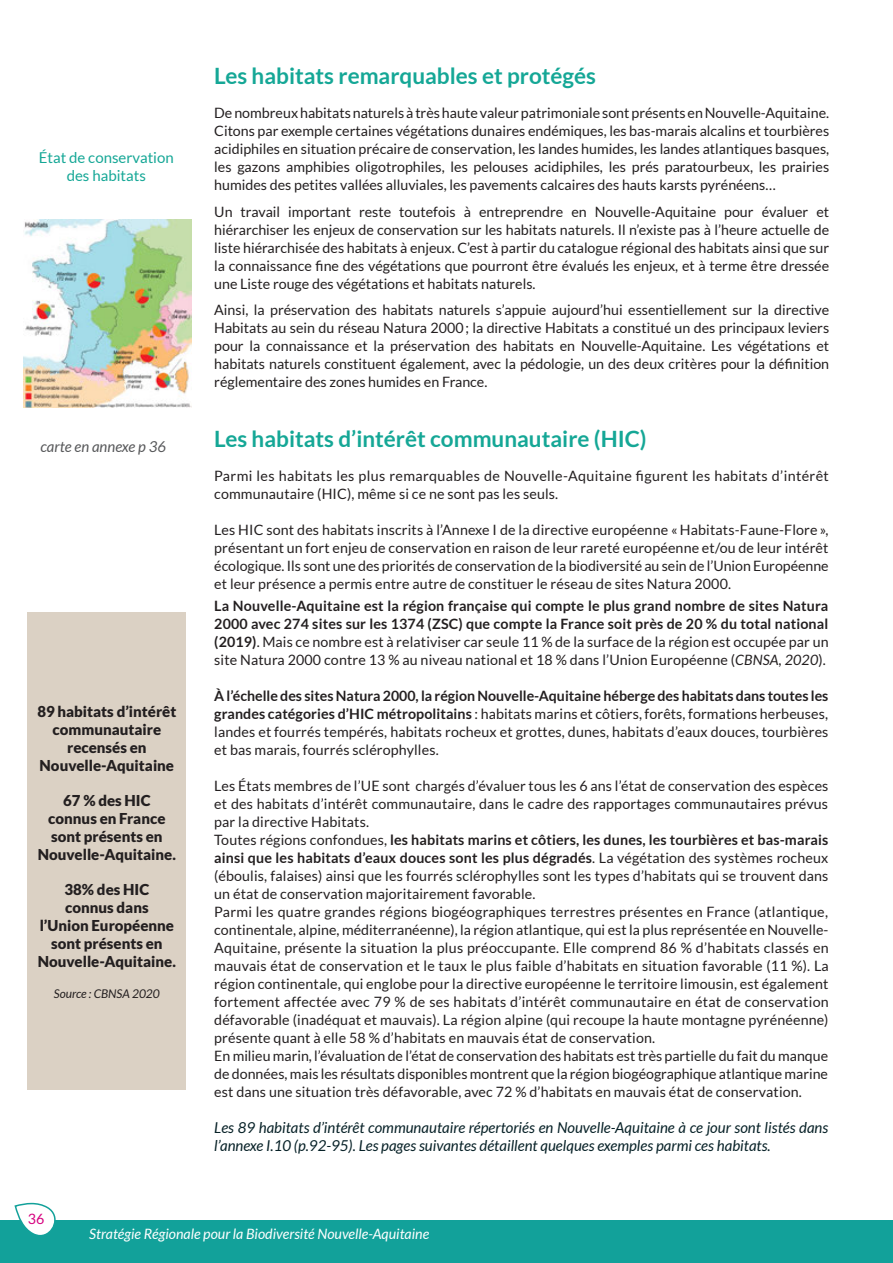
<style>
.page{position:relative;width:893px;height:1263px;background:#fff}
.page>*{position:absolute;margin:0;border:0;box-sizing:border-box;transform-origin:0 0}
.t1{font:700 22.5px "Lato";color:#15a796}
.t2{font:900 15px/18px "Lato";color:#231f20;text-align:center}
.t3{font:italic 15px/18px "Lato";color:#072127}
.t4{font:15px/18px "Lato";color:#15a796;text-align:center}
.t5{font:italic 15px "Lato";color:#57585a}
.t6{font:14.25px/18px "Lato";letter-spacing:.01em;color:#231f20;text-align:justify}
.t7{font:700 14.25px/18px "Lato";letter-spacing:.01em;color:#231f20;text-align:justify}
.t8{font:italic 14.25px "Lato";color:#fff}
.t9{font:14.25px "Lato";color:#d6017f}
.t10{font:italic 12px "Lato";color:#231f20}
.s1{font-weight:400}
.s2{font-weight:400;font-style:italic}
.s3{font-weight:700}
</style>
<div class="page">
<div style="left:0;top:1220px;width:893px;height:43px;background:#12a19a"></div>
<svg style="left:14px;top:1202px;width:42px;height:33px"></svg>
<div style="left:28px;top:613px;width:158px;height:477px;background:#dbd1c4"></div>
<img style="left:24px;top:220px;width:167px;height:188px">
<p class="t4" style="left:39px;top:148px;width:137px">État de conservation des habitats</p>
<p class="t5" style="left:40px;top:438px;width:127px">carte en annexe p 36</p>
<p class="t2" style="left:37px;top:702px;width:141px">89 habitats d’intérêt communautaire recensés en<br>Nouvelle-Aquitaine</p>
<p class="t2" style="left:38px;top:791px;width:140px">67 % des HIC connus en France sont présents en<br>Nouvelle-Aquitaine.</p>
<p class="t2" style="left:38px;top:880px;width:140px">38% des HIC<br>connus dans<br>l’Union Européenne sont présents en<br>Nouvelle-Aquitaine.</p>
<p class="t10" style="left:54px;top:987px;width:108px">Source : CBNSA 2020</p>
<p class="t9" style="left:28px;top:1211px;width:18px">36</p>
<h1 class="t1" style="left:214px;top:63px;width:383px">Les habitats remarquables et protégés</h1>
<p class="t6" style="left:214px;top:104px;width:616px">De nombreux habitats naturels à très haute valeur patrimoniale sont présents en Nouvelle-Aquitaine.<br>Citons par exemple certaines végétations dunaires endémiques, les bas-marais alcalins et tourbières acidiphiles en situation précaire de conservation, les landes humides, les landes atlantiques basques, les gazons amphibies oligotrophiles, les pelouses acidiphiles, les prés paratourbeux, les prairies humides des petites vallées alluviales, les pavements calcaires des hauts karsts pyrénéens…</p>
<p class="t6" style="left:214px;top:203px;width:616px">Un travail important reste toutefois à entreprendre en Nouvelle-Aquitaine pour évaluer et hiérarchiser les enjeux de conservation sur les habitats naturels. Il n’existe pas à l’heure actuelle de liste hiérarchisée des habitats à enjeux. C’est à partir du catalogue régional des habitats ainsi que sur la connaissance fine des végétations que pourront être évalués les enjeux, et à terme être dressée une Liste rouge des végétations et habitats naturels.</p>
<p class="t6" style="left:214px;top:301px;width:616px">Ainsi, la préservation des habitats naturels s’appuie aujourd’hui essentiellement sur la directive Habitats au sein du réseau Natura 2000; la directive Habitats a constitué un des principaux leviers pour la connaissance et la préservation des habitats en Nouvelle-Aquitaine. Les végétations et habitats naturels constituent également, avec la pédologie, un des deux critères pour la définition réglementaire des zones humides en France.</p>
<h1 class="t1" style="left:214px;top:426px;width:434px">Les habitats d’intérêt communautaire (HIC)</h1>
<p class="t6" style="left:214px;top:467px;width:616px">Parmi les habitats les plus remarquables de Nouvelle-Aquitaine figurent les habitats d’intérêt communautaire (HIC), même si ce ne sont pas les seuls.</p>
<p class="t6" style="left:214px;top:521px;width:616px">Les HIC sont des habitats inscrits à l’Annexe I de la directive européenne «Habitats-Faune-Flore », présentant un fort enjeu de conservation en raison de leur rareté européenne et/ou de leur intérêt écologique. Ils sont une des priorités de conservation de la biodiversité au sein de l’Union Européenne et leur présence a permis entre autre de constituer le réseau de sites Natura 2000.</p>
<p class="t7" style="left:214px;top:597px;width:616px">La Nouvelle-Aquitaine est la région française qui compte le plus grand nombre de sites Natura 2000 avec 274 sites sur les 1374 (ZSC) que compte la France soit près de 20 % du total national (2019)<span class="s1">. Mais ce nombre est à relativiser car seule 11 % de la surface de la région est occupée par un site Natura 2000 contre 13 % au niveau national et 18 % dans l’Union Européenne (</span><span class="s2">CBNSA, 2020</span><span class="s1">).</span></p>
<p class="t6" style="left:214px;top:687px;width:616px"><span class="s3">À l’échelle des sites Natura 2000, la région Nouvelle-Aquitaine héberge des habitats dans toutes les grandes catégories d’HIC métropolitains</span> : habitats marins et côtiers, forêts, formations herbeuses, landes et fourrés tempérés, habitats rocheux et grottes, dunes, habitats d’eaux douces, tourbières et bas marais, fourrés sclérophylles.</p>
<p class="t6" style="left:214px;top:777px;width:616px;text-align:left">Les États membres de l’UE sont chargés d’évaluer tous les 6 ans l’état de conservation des espèces et des habitats d’intérêt communautaire, dans le cadre des rapportages communautaires prévus par la directive Habitats.<br>Toutes régions confondues, <span class="s3">les habitats marins et côtiers, les dunes, les tourbières et bas-marais ainsi que les habitats d’eaux douces sont les plus dégradés</span>. La végétation des systèmes rocheux (éboulis, falaises) ainsi que les fourrés sclérophylles sont les types d’habitats qui se trouvent dans un état de conservation majoritairement favorable.<br>Parmi les quatre grandes régions biogéographiques terrestres présentes en France (atlantique, continentale, alpine, méditerranéenne), la région atlantique, qui est la plus représentée en Nouvelle-Aquitaine, présente la situation la plus préoccupante. Elle comprend 86 % d’habitats classés en mauvais état de conservation et le taux le plus faible d’habitats en situation favorable (11 %). La région continentale, qui englobe pour la directive européenne le territoire limousin, est également fortement affectée avec 79 % de ses habitats d’intérêt communautaire en état de conservation défavorable (inadéquat et mauvais). La région alpine (qui recoupe la haute montagne pyrénéenne) présente quant à elle 58 % d’habitats en mauvais état de conservation.<br>En milieu marin, l’évaluation de l’état de conservation des habitats est très partielle du fait du manque de données, mais les résultats disponibles montrent que la région biogéographique atlantique marine est dans une situation très défavorable, avec 72 % d’habitats en mauvais état de conservation.</p>
<p class="t3" style="left:214px;top:1119px;width:616px">Les 89 habitats d’intérêt communautaire répertoriés en Nouvelle-Aquitaine à ce jour sont listés dans l’annexe I.10 (p.92-95). Les pages suivantes détaillent quelques exemples parmi ces habitats.</p>
<p class="t8" style="left:89px;top:1226px;width:341px">Stratégie Régionale pour la Biodiversité Nouvelle-Aquitaine</p>
</div>
